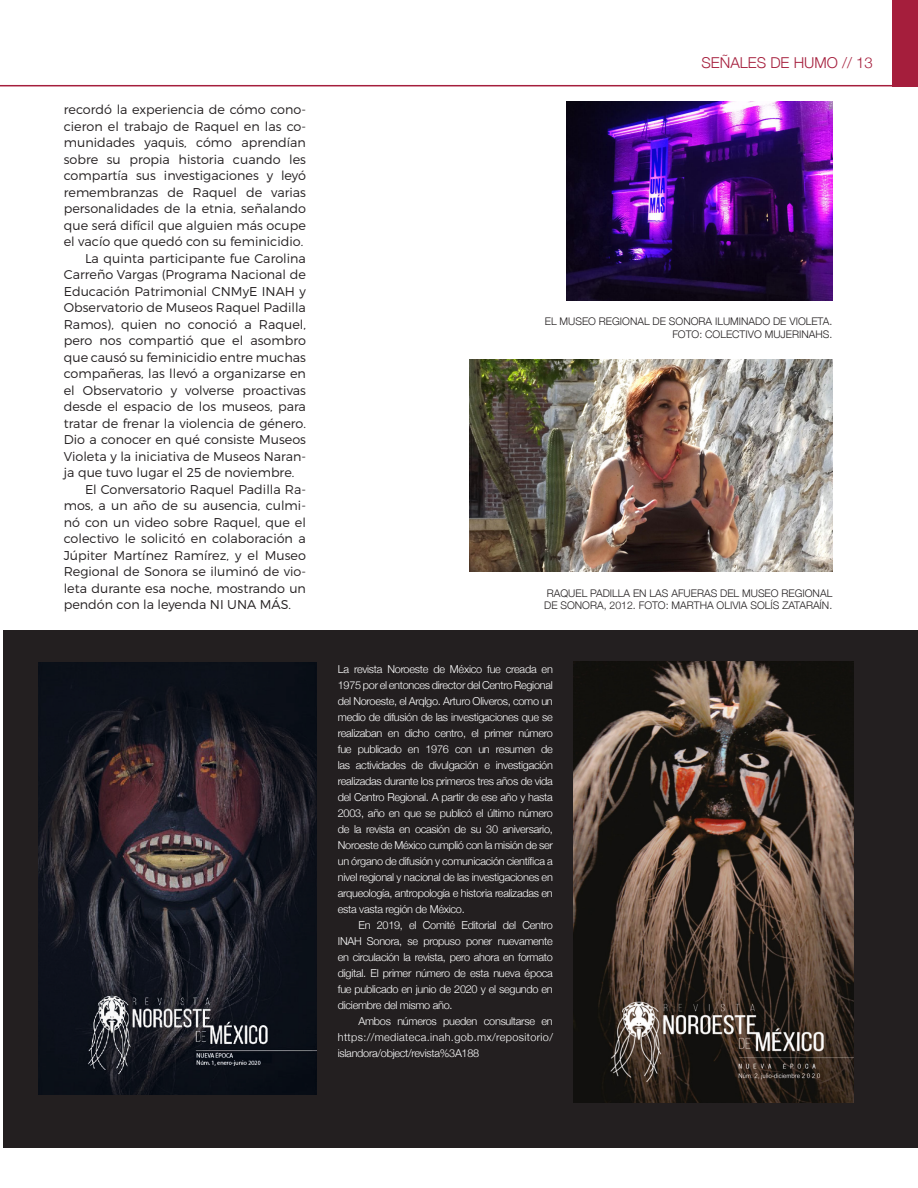
<style>
.page{position:relative;width:918px;height:1188px;background:#fff}
.page>*{position:absolute;margin:0;border:0;box-sizing:border-box;transform-origin:0 0}
.t1{font:300 15px "Helvetica Neue";color:#a51e3c}
.t2{font:300 12.75px/16.5px "Montserrat";color:#231f20;text-align:justify}
.Pie_de_foto{font:300 10.95px/16px "Helvetica Neue";letter-spacing:-.025em;color:#fff;text-align:justify}
.Pie_de_foto-2{font:300 10.5px/12.6px "Helvetica Neue";color:#231f20}
.s1{font-family:"Helvetica Neue Light 2";font-weight:400}
</style>
<div class="page">
<div style="left:892px;top:0;width:26px;height:86px;background:#a51e3c"></div>
<hr style="left:0;top:85px;width:918px;height:1px;background:#a51e3c">
<div style="left:3px;top:630px;width:915px;height:518px;background:#231f20"></div>
<img style="left:470px;top:360px;width:363px;height:211px">
<img style="left:567px;top:101px;width:265px;height:199px">
<img style="left:573px;top:661px;width:281px;height:442px">
<img style="left:38px;top:663px;width:279px;height:432px">
<p class="t2" style="left:64px;top:102px;width:244px">recordó la experiencia de cómo cono&shy;cieron el trabajo de Raquel en las co&shy;munidades yaquis, cómo aprendían sobre su propia historia cuando les compartía sus investigaciones y leyó remembranzas de Raquel de varias personalidades de la etnia, señalando que será difícil que alguien más ocupe el vacío que quedó con su feminicidio.</p>
<p class="t2" style="left:64px;top:250px;width:244px;text-indent:21px">La quinta participante fue Carolina Carreño Vargas (Programa Nacional de Educación Patrimonial CNMyE INAH y Observatorio de Museos Raquel Padilla Ramos), quien no conoció a Raquel, pero nos compartió que el asombro que causó su feminicidio entre muchas compañeras, las llevó a organizarse en el Observatorio y volverse proactivas desde el espacio de los museos, para tratar de frenar la violencia de género.<br>Dio a conocer en qué consiste Museos Violeta y la iniciativa de Museos Naran&shy;ja que tuvo lugar el 25 de noviembre.</p>
<p class="t2" style="left:64px;top:481px;width:244px;text-indent:21px">El Conversatorio Raquel Padilla Ra&shy;mos, a un año de su ausencia, culmi&shy;nó con un video sobre Raquel, que el colectivo le solicitó en colaboración a Júpiter Martínez Ramírez, y el Museo Regional de Sonora se iluminó de vio&shy;leta durante esa noche, mostrando un pendón con la leyenda NI UNA MÁS.</p>
<p class="t1" style="left:701px;top:50px;width:173px">SEÑALES DE HUMO // 13</p>
<p class="Pie_de_foto-2" style="left:545px;top:314px;width:289px">EL MUSEO REGIONAL DE SONORA ILUMINADO DE VIOLETA.</p>
<p class="Pie_de_foto-2" style="left:672px;top:327px;width:161px">FOTO: COLECTIVO MUJERINAHS.</p>
<p class="Pie_de_foto-2" style="left:544px;top:586px;width:290px">RAQUEL PADILLA EN LAS AFUERAS DEL MUSEO REGIONAL<br>DE SONORA, 2012. FOTO: MARTHA OLIVIA SOLÍS ZATARAÍN.</p>
<p class="Pie_de_foto" style="left:338px;top:661px;width:217px">La revista Noroeste de México fue creada en 1975 por el entonces director del Centro Regional del Noroeste, el Arqlgo. Arturo Oliveros, como un medio de difusión de las investigaciones que se realizaban en dicho centro, el primer número fue publicado en 1976 con un resumen de las actividades de divulgación e investigación realizadas durante los primeros tres años de vida del Centro Regional. A partir de ese año y hasta 2003, año en que se publicó el último número de la revista en ocasión de su 30 aniversario, Noroeste de México cumplió con la misión de ser <span class="s1">un órgano de difusión y comunicación científica a </span>nivel regional y nacional de las investigaciones en arqueología, antropología e historia realizadas en esta vasta región de México.</p>
<p class="Pie_de_foto" style="left:338px;top:917px;width:217px;text-indent:21px">En 2019, el Comité Editorial del Centro INAH Sonora, se propuso poner nuevamente en circulación la revista, pero ahora en formato digital. El primer número de esta nueva época fue publicado en junio de 2020 y el segundo en diciembre del mismo año.</p>
<p class="Pie_de_foto" style="left:338px;top:1013px;width:217px;text-indent:21px">Ambos números pueden consultarse en https://mediateca.inah.gob.mx/repositorio/ islandora/object/revista%3A188</p>
</div>
